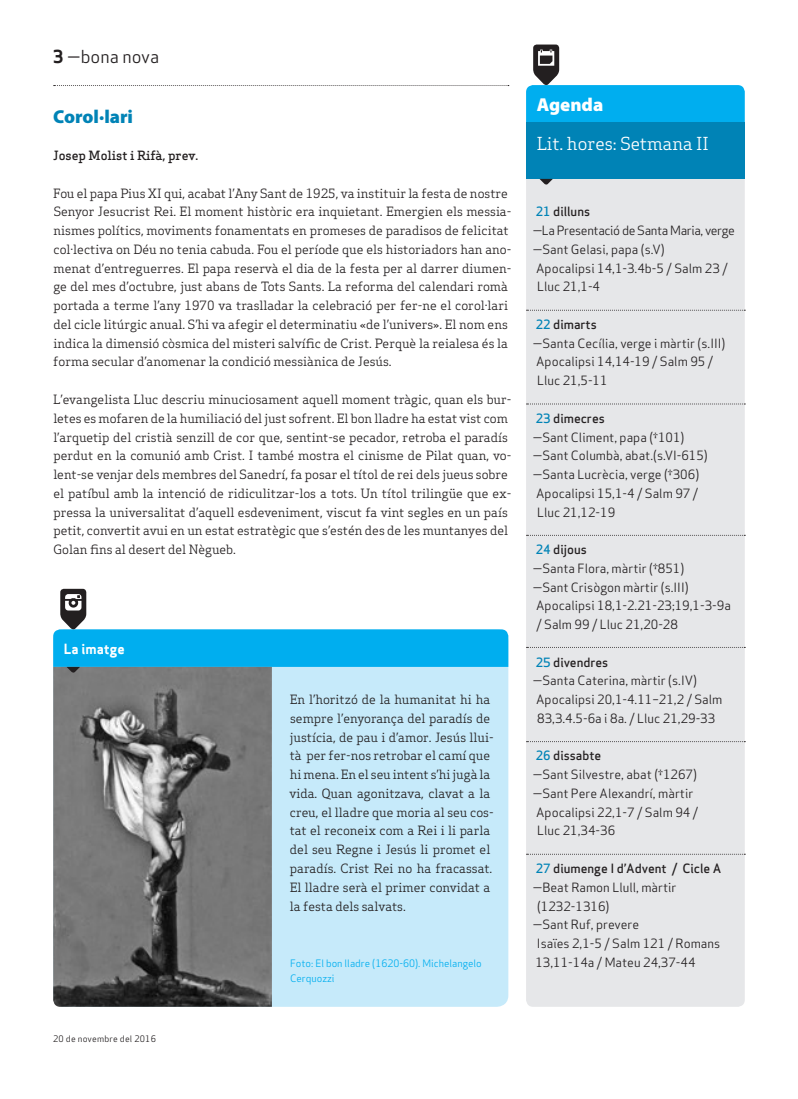
<style>
.page{position:relative;width:798px;height:1099px;background:#fff}
.page>*{position:absolute;margin:0;border:0;box-sizing:border-box;transform-origin:0 0}
.Titular_Petit{font:900 18.75px "Myriad Pro";color:#0083b6}
.Titular_Secció{font:900 18.75px "Myriad Pro";color:#fff}
.Subtitol_Secció{font:17.5px "Apex Serif";color:#fff}
.Capçalera{font:17.5px "Apex Sans Book T";color:#231f20}
.Titular_Secció_Petit{font:13.75px "Apex Sans Bold T";color:#fff}
.Text_General{font:12.5px/18.8px "Apex Serif";color:#231f20}
.Text_General-2{font:12.5px/18.8px "Apex Sans Book T";color:#231f20}
.Text_General-3{font:12.5px "Apex Sans Medium T";color:#231f20}
.Text_General-4{font:12.5px "Apex Sans Book T";letter-spacing:-.03em;color:#231f20}
.Autors{font:500 12.5px "Apex Serif";color:#231f20}
.Credit_La_Imatge{font:10px/15px "Apex Sans Book T";color:#00aeef}
.Data_Peu{font:8.75px "Apex Sans Book T";letter-spacing:.02em;color:#231f20}
.s1{font-family:"Apex Sans Bold T"}
.s2{color:#0083b6}
</style>
<div class="page">
<div style="left:526px;top:179px;width:218px;height:827px;background:#e6e7e9"></div>
<svg style="left:526px;top:310px;width:219px;height:1px"></svg>
<svg style="left:526px;top:535px;width:219px;height:1px"></svg>
<svg style="left:526px;top:647px;width:219px;height:1px"></svg>
<svg style="left:526px;top:403px;width:219px;height:1px"></svg>
<svg style="left:526px;top:741px;width:219px;height:1px"></svg>
<svg style="left:526px;top:853px;width:219px;height:1px"></svg>
<svg style="left:54px;top:85px;width:454px;height:1px"></svg>
<div style="left:526px;top:123px;width:218px;height:56px;background:#0083b6"></div>
<svg style="left:526px;top:45px;width:218px;height:78px"></svg>
<svg style="left:539px;top:179px;width:13px;height:6px"></svg>
<div style="left:53px;top:629px;width:455px;height:377px;background:#c6eafa;border-radius:11px"></div>
<img style="left:53px;top:673px;width:219px;height:333px">
<svg style="left:53px;top:589px;width:455px;height:84px"></svg>
<p class="Capçalera" style="left:53px;top:46px;width:107px"><span class="s1">3</span> —bona nova</p>
<p class="Titular_Petit" style="left:53px;top:104px;width:81px">Corol·lari</p>
<p class="Autors" style="left:53px;top:148px;width:146px">Josep Molist i Rifà, prev.</p>
<p class="Text_General" style="left:53px;top:183px;width:459px">Fou el papa Pius XI qui, acabat l’Any Sant de 1925, va instituir la festa de nostre Senyor Jesucrist Rei. El moment històric era inquietant. Emergien els messia&shy;nismes polítics, moviments fonamentats en promeses de paradisos de felicitat col·lectiva on Déu no tenia cabuda. Fou el període que els historiadors han ano&shy;menat d’entreguerres. El papa reservà el dia de la festa per al darrer diumen&shy;ge del mes d’octubre, just abans de Tots Sants. La reforma del calendari romà portada a terme l’any 1970 va traslladar la celebració per fer-ne el corol·lari del cicle litúrgic anual. S’hi va afegir el determinatiu «de l’univers». El nom ens indica la dimensió còsmica del misteri salvífic de Crist. Perquè la reialesa és la forma secular d’anomenar la condició messiànica de Jesús.</p>
<p class="Text_General" style="left:53px;top:390px;width:459px">L’evangelista Lluc descriu minuciosament aquell moment tràgic, quan els bur&shy;letes es mofaren de la humiliació del just sofrent. El bon lladre ha estat vist com l’arquetip del cristià senzill de cor que, sentint-se pecador, retroba el paradís perdut en la comunió amb Crist. I també mostra el cinisme de Pilat quan, vo&shy;lent-se venjar dels membres del Sanedrí, fa posar el títol de rei dels jueus sobre el patíbul amb la intenció de ridiculitzar-los a tots. Un títol trilingüe que ex&shy;pressa la universalitat d’aquell esdeveniment, viscut fa vint segles en un país petit, convertit avui en un estat estratègic que s’estén des de les muntanyes del Golan fins al desert del Nègueb.</p>
<p class="Titular_Secció_Petit" style="left:64px;top:639px;width:62px">La imatge</p>
<p class="Data_Peu" style="left:53px;top:1032px;width:104px">20 de novembre del 2016</p>
<p class="Text_General" style="left:289px;top:690px;width:205px">En l’horitzó de la humanitat hi ha sempre l’enyorança del paradís de justícia, de pau i d’amor. Jesús llui&shy;tà per fer-nos retrobar el camí que hi mena. En el seu intent s’hi jugà la vida. Quan agonitzava, clavat a la creu, el lladre que moria al seu cos&shy;tat el reconeix com a Rei i li parla del seu Regne i Jesús li promet el paradís. Crist Rei no ha fracassat.<br>El lladre serà el primer convidat a la festa dels salvats.</p>
<p class="Credit_La_Imatge" style="left:290px;top:955px;width:193px">Foto: El bon lladre (1620-60). Michelangelo<br>Cerquozzi</p>
<p class="Titular_Secció" style="left:536px;top:92px;width:68px">Agenda</p>
<p class="Subtitol_Secció" style="left:536px;top:133px;width:174px">Lit. hores: Setmana II</p>
<p class="Text_General-3" style="left:535px;top:204px;width:56px"><span class="s2">21</span> dilluns</p>
<p class="Text_General-4" style="left:532px;top:222px;width:204px">—La Presentació de Santa Maria, verge</p>
<p class="Text_General-2" style="left:532px;top:240px;width:133px">—Sant Gelasi, papa (s.V)</p>
<p class="Text_General-2" style="left:536px;top:258px;width:193px">Apocalipsi 14,1-3.4b-5 / Salm 23 /<br>Lluc 21,1-4</p>
<p class="Text_General-3" style="left:535px;top:316px;width:62px"><span class="s2">22</span> dimarts</p>
<p class="Text_General-2" style="left:532px;top:333px;width:194px">—Santa Cecília, verge i màrtir (s.III)</p>
<p class="Text_General-2" style="left:536px;top:352px;width:178px">Apocalipsi 14,14-19 / Salm 95 /<br>Lluc 21,5-11</p>
<p class="Text_General-3" style="left:535px;top:410px;width:71px"><span class="s2">23</span> dimecres</p>
<p class="Text_General-2" style="left:532px;top:427px;width:153px">—Sant Climent, papa (†101)</p>
<p class="Text_General-2" style="left:532px;top:446px;width:176px">—Sant Columbà, abat.(s.VI-615)</p>
<p class="Text_General-2" style="left:532px;top:465px;width:168px">—Santa Lucrècia, verge (†306)</p>
<p class="Text_General-2" style="left:536px;top:483px;width:163px">Apocalipsi 15,1-4 / Salm 97 /</p>
<p class="Text_General-2" style="left:537px;top:502px;width:79px">Lluc 21,12-19</p>
<p class="Text_General-3" style="left:535px;top:541px;width:52px"><span class="s2">24</span> dijous</p>
<p class="Text_General-2" style="left:532px;top:558px;width:153px">—Santa Flora, màrtir (†851)</p>
<p class="Text_General-2" style="left:532px;top:577px;width:157px">—Sant Crisògon màrtir (s.III)</p>
<p class="Text_General-2" style="left:536px;top:596px;width:196px">Apocalipsi 18,1-2.21-23;19,1-3-9a / Salm 99 / Lluc 21,20-28</p>
<p class="Text_General-3" style="left:535px;top:654px;width:74px"><span class="s2">25</span> divendres</p>
<p class="Text_General-2" style="left:532px;top:671px;width:166px">—Santa Caterina, màrtir (s.IV)</p>
<p class="Text_General-2" style="left:536px;top:690px;width:187px">Apocalipsi 20,1-4.11−21,2 / Salm<br>83,3.4.5-6a i 8a. / Lluc 21,29-33</p>
<p class="Text_General-3" style="left:535px;top:747px;width:67px"><span class="s2">26</span> dissabte</p>
<p class="Text_General-2" style="left:532px;top:765px;width:166px">—Sant Silvestre, abat (†1267)</p>
<p class="Text_General-2" style="left:532px;top:783px;width:162px">—Sant Pere Alexandrí, màrtir</p>
<p class="Text_General-2" style="left:536px;top:802px;width:163px">Apocalipsi 22,1-7 / Salm 94 /</p>
<p class="Text_General-2" style="left:537px;top:821px;width:79px">Lluc 21,34-36</p>
<p class="Text_General-3" style="left:535px;top:860px;width:187px"><span class="s2">27</span> diumenge I d’Advent / Cicle A</p>
<p class="Text_General-2" style="left:532px;top:877px;width:145px">—Beat Ramon Llull, màrtir</p>
<p class="Text_General-2" style="left:537px;top:896px;width:74px">(1232-1316)</p>
<p class="Text_General-2" style="left:532px;top:915px;width:108px">—Sant Ruf, prevere</p>
<p class="Text_General-2" style="left:535px;top:933px;width:186px">Isaïes 2,1-5 / Salm 121 / Romans<br>13,11-14a / Mateu 24,37-44</p>
</div>
